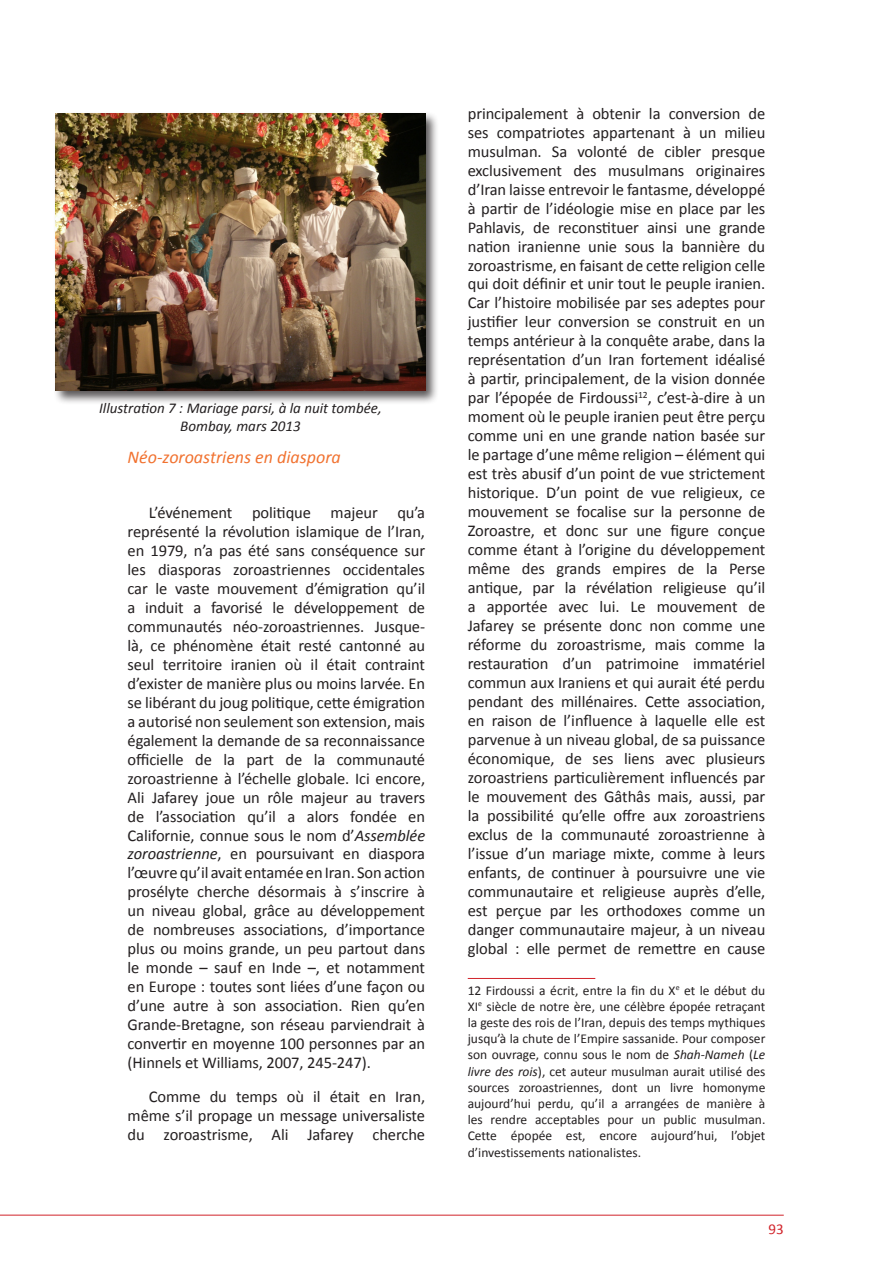
<style>
.page{position:relative;width:893px;height:1263px;background:#fff}
.page>*{position:absolute;margin:0;border:0;box-sizing:border-box;transform-origin:0 0}
.titre_2{font:italic 18px "Calibri";color:#f17230}
.Texte_article{font:16.5px/18.9px "Calibri";letter-spacing:-.005em;color:#231f20;text-align:justify}
.Légende{font:italic 15px/18px "Calibri";color:#231f20;text-align:center}
.t1{font:15px "Calibri";color:#d1232a}
.Note_de_bas_de_page{font:13.5px/16.2px "Calibri";color:#231f20;text-align:justify}
.s1{font-style:italic}
</style>
<div class="page">
<hr style="left:0;top:1215px;width:784px;height:1px;background:#d1232a">
<div style="left:54px;top:111px;width:385px;height:293px;background:#231f20;opacity:.75"></div>
<img style="left:56px;top:113px;width:369px;height:277px">
<hr style="left:468px;top:978px;width:127px;height:1px;background:#d1232a">
<p class="Légende" style="left:99px;top:399px;width:284px">Illustration 7 : Mariage parsi, à la nuit tombée,<br>Bombay, mars 2013</p>
<p class="titre_2" style="left:128px;top:445px;width:215px">Néo-zoroastriens en diaspora</p>
<p class="Texte_article" style="left:128px;top:503px;width:299px;text-indent:21px">L’événement politique majeur qu’a représenté la révolution islamique de l’Iran, en 1979, n’a pas été sans conséquence sur les diasporas zoroastriennes occidentales car le vaste mouvement d’émigration qu’il a induit a favorisé le développement de communautés néo-zoroastriennes. Jusque&shy;là, ce phénomène était resté cantonné au seul territoire iranien où il était contraint d’exister de manière plus ou moins larvée. En se libérant du joug politique, cette émigration a autorisé non seulement son extension, mais également la demande de sa reconnaissance officielle de la part de la communauté zoroastrienne à l’échelle globale. Ici encore, Ali Jafarey joue un rôle majeur au travers de l’association qu’il a alors fondée en Californie, connue sous le nom d’<span class="s1">Assemblée zoroastrienne</span>, en poursuivant en diaspora l’œuvre qu’il avait entamée en Iran. Son action prosélyte cherche désormais à s’inscrire à un niveau global, grâce au développement de nombreuses associations, d’importance plus ou moins grande, un peu partout dans le monde – sauf en Inde –, et notamment en Europe : toutes sont liées d’une façon ou d’une autre à son association. Rien qu’en Grande-Bretagne, son réseau parviendrait à convertir en moyenne 100 personnes par an (Hinnels et Williams, 2007, 245-247).</p>
<p class="Texte_article" style="left:128px;top:1087px;width:299px;text-indent:21px">Comme du temps où il était en Iran, même s’il propage un message universaliste du zoroastrisme, Ali Jafarey cherche</p>
<p class="Texte_article" style="left:468px;top:104px;width:299px">principalement à obtenir la conversion de ses compatriotes appartenant à un milieu musulman. Sa volonté de cibler presque exclusivement des musulmans originaires d’Iran laisse entrevoir le fantasme, développé à partir de l’idéologie mise en place par les Pahlavis, de reconstituer ainsi une grande nation iranienne unie sous la bannière du zoroastrisme, en faisant de cette religion celle qui doit définir et unir tout le peuple iranien.<br>Car l’histoire mobilisée par ses adeptes pour justifier leur conversion se construit en un temps antérieur à la conquête arabe, dans la représentation d’un Iran fortement idéalisé à partir, principalement, de la vision donnée par l’épopée de Firdoussi<sup>12</sup>, c’est-à-dire à un moment où le peuple iranien peut être perçu comme uni en une grande nation basée sur le partage d’une même religion – élément qui est très abusif d’un point de vue strictement historique. D’un point de vue religieux, ce mouvement se focalise sur la personne de Zoroastre, et donc sur une figure conçue comme étant à l’origine du développement même des grands empires de la Perse antique, par la révélation religieuse qu’il a apportée avec lui. Le mouvement de Jafarey se présente donc non comme une réforme du zoroastrisme, mais comme la restauration d’un patrimoine immatériel commun aux Iraniens et qui aurait été perdu pendant des millénaires. Cette association, en raison de l’influence à laquelle elle est parvenue à un niveau global, de sa puissance économique, de ses liens avec plusieurs zoroastriens particulièrement influencés par le mouvement des Gâthâs mais, aussi, par la possibilité qu’elle offre aux zoroastriens exclus de la communauté zoroastrienne à l’issue d’un mariage mixte, comme à leurs enfants, de continuer à poursuivre une vie communautaire et religieuse auprès d’elle, est perçue par les orthodoxes comme un danger communautaire majeur, à un niveau global : elle permet de remettre en cause</p>
<p class="Note_de_bas_de_page" style="left:468px;top:982px;width:299px">12 Firdoussi a écrit, entre la fin du X<sup>e</sup> et le début du XI<sup>e</sup> siècle de notre ère, une célèbre épopée retraçant la geste des rois de l’Iran, depuis des temps mythiques jusqu’à la chute de l’Empire sassanide. Pour composer son ouvrage, connu sous le nom de <span class="s1">Shah-Nameh</span> (<span class="s1">Le livre des rois</span>), cet auteur musulman aurait utilisé des sources zoroastriennes, dont un livre homonyme aujourd’hui perdu, qu’il a arrangées de manière à les rendre acceptables pour un public musulman.<br>Cette épopée est, encore aujourd’hui, l’objet d’investissements nationalistes.</p>
<p class="t1" style="left:768px;top:1219px;width:17px">93</p>
</div>
